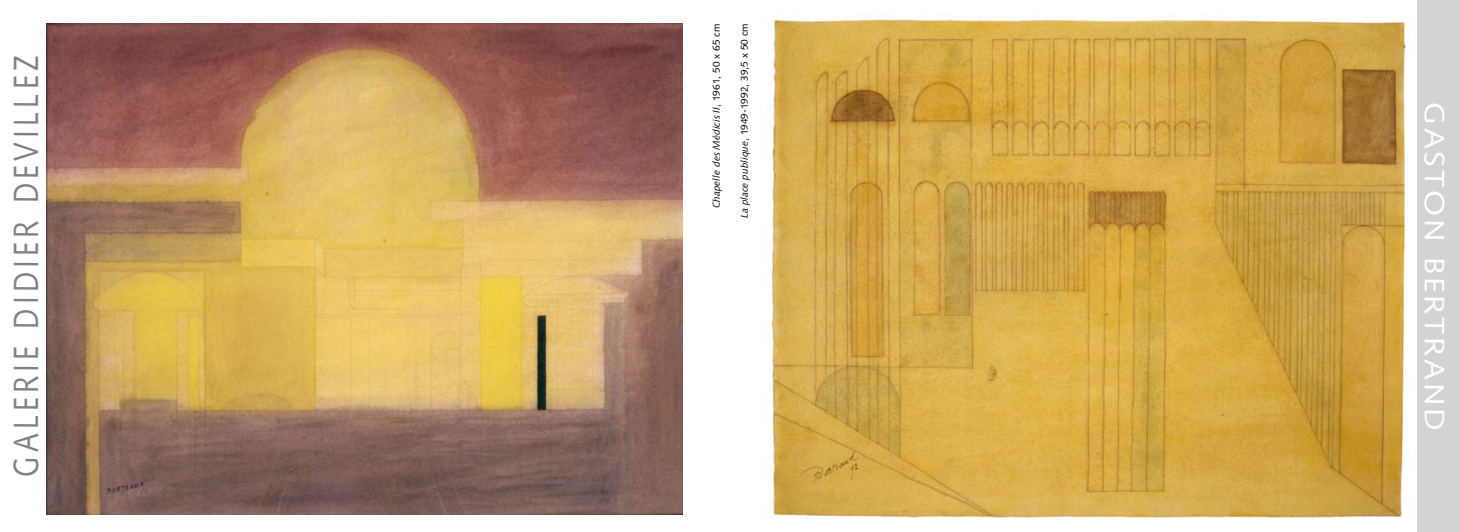
<style>
.page{position:relative;width:1460px;height:532px;background:#fff}
.page>*{position:absolute;margin:0;border:0;box-sizing:border-box;transform-origin:0 0}
.t1{font:35px "Syntax LT Std";letter-spacing:.15em;color:#808285;scale:.8 1}
.t2{font:28.12px "Syntax LT Std";color:#fff;scale:1.11 1}
.t3{font:10px "Syntax LT Std";color:#000}
.t4{font:italic 10px "Syntax LT Std";color:#000}
.s1{font-style:normal}
.s2{font-style:italic}
</style>
<div class="page">
<div style="left:1417px;top:0;width:43px;height:531px;background:#d1d3d4"></div>
<img style="left:763px;top:14px;width:643px;height:505px">
<img style="left:47px;top:24px;width:635px;height:490px">
<h1 class="t1" style="left:5px;top:476px;width:527px;rotate:-90deg">GALERIE DIDIER DEVILLEZ</h1>
<p class="t4" style="left:710px;top:208px;width:186px;rotate:-90deg">Chapelle des Médicis II<span class="s1">, 1961, 50 x 65 cm</span></p>
<p class="t3" style="left:738px;top:218px;width:196px;rotate:-90deg"><span class="s2">La place publique</span>, 1949-1992, 39,5 x 50 cm</p>
<h2 class="t2" style="left:1451px;top:102px;width:292px;rotate:90deg">gaston bertrand</h2>
</div>
